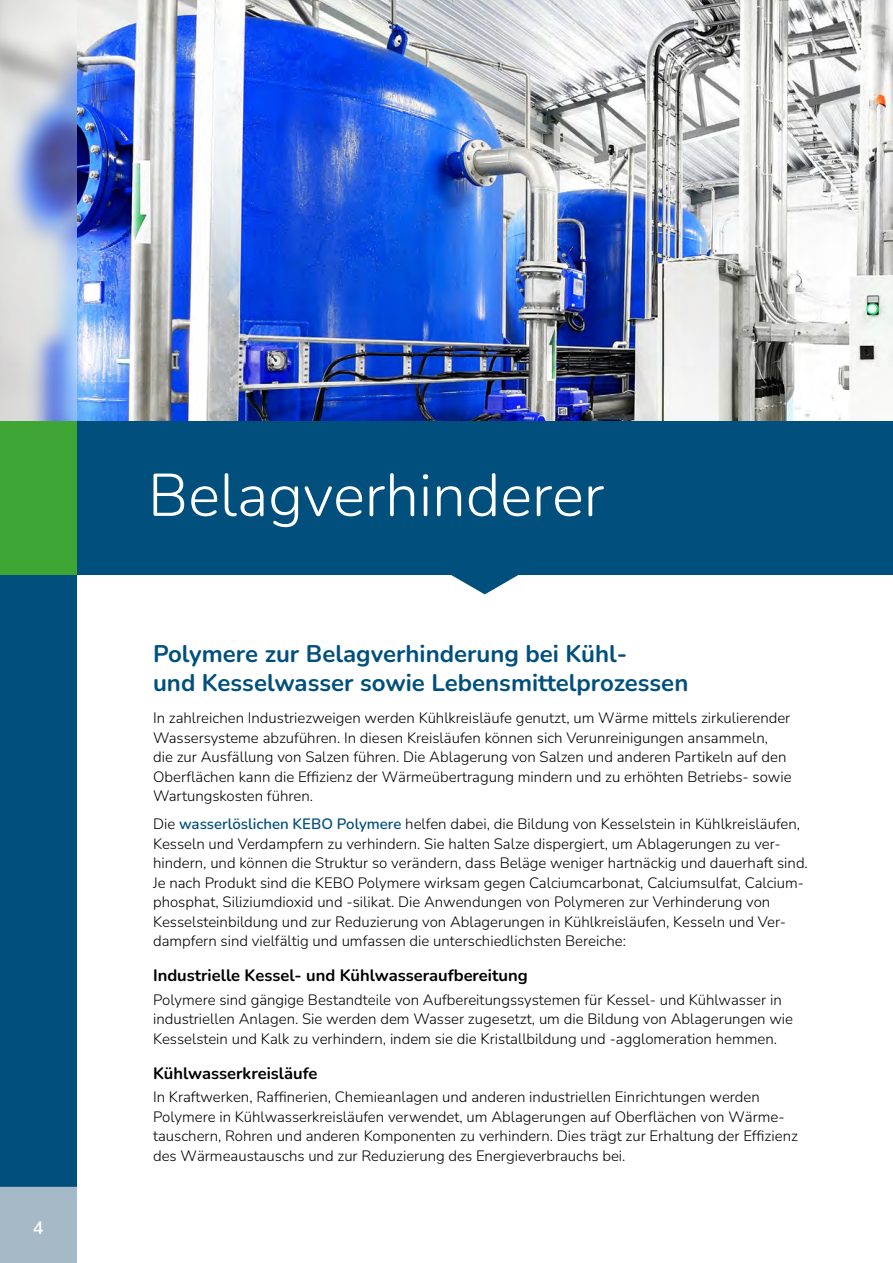
<style>
.page{position:relative;width:893px;height:1263px;background:#fff}
.page>*{position:absolute;margin:0;border:0;box-sizing:border-box;transform-origin:0 0}
.t1{font:300 60px "Nunito";color:#fff}
.t2{font:700 24px/28.8px "Nunito";color:#004f7c}
.t3{font:600 18px "Nunito";color:#fff}
.t4{font:700 16.5px "Nunito";color:#000}
.t5{font:300 15px/19.5px "Nunito";color:#000}
.s1{font-weight:600;color:#004f7c}
</style>
<div class="page">
<img style="left:77px;top:0;width:816px;height:421px">
<div style="left:0;top:421px;width:893px;height:153px;background:#004f7c"></div>
<div style="left:0;top:422px;width:77px;height:764px;background:#004f7c"></div>
<div style="left:0;top:1186px;width:77px;height:77px;background:#a5b9c7"></div>
<div style="left:0;top:421px;width:77px;height:153px;background:#3fa535"></div>
<svg style="left:450px;top:574px;width:70px;height:20px"></svg>
<img style="left:0;top:0;width:77px;height:421px">
<p class="t3" style="left:33px;top:1215px;width:12px">4</p>
<h1 class="t1" style="left:148px;top:453px;width:458px">Belagverhinderer</h1>
<h2 class="t2" style="left:153px;top:638px;width:537px">Polymere zur Belagverhinderung bei Kühl-<br>und Kesselwasser sowie Lebensmittelprozessen</h2>
<p class="t5" style="left:153px;top:708px;width:640px">In zahlreichen Industriezweigen werden Kühlkreisläufe genutzt, um Wärme mittels zirkulierender Wassersysteme abzuführen. In diesen Kreisläufen können sich Verunreinigungen ansammeln, die zur Ausfällung von Salzen führen. Die Ablagerung von Salzen und anderen Partikeln auf den Oberflächen kann die Effizienz der Wärmeübertragung mindern und zu erhöhten Betriebs- sowie Wartungskosten führen.</p>
<p class="t5" style="left:153px;top:814px;width:656px">Die <span class="s1">wasserlöslichen KEBO Polymere</span> helfen dabei, die Bildung von Kesselstein in Kühlkreisläufen, Kesseln und Verdampfern zu verhindern. Sie halten Salze dispergiert, um Ablagerungen zu ver&shy;hindern, und können die Struktur so verändern, dass Beläge weniger hartnäckig und dauerhaft sind.<br>Je nach Produkt sind die KEBO Polymere wirksam gegen Calciumcarbonat, Calciumsulfat, Calcium&shy;phosphat, Siliziumdioxid und -silikat. Die Anwendungen von Polymeren zur Verhinderung von Kesselsteinbildung und zur Reduzierung von Ablagerungen in Kühlkreisläufen, Kesseln und Ver&shy;dampfern sind vielfältig und umfassen die unterschiedlichsten Bereiche:</p>
<p class="t4" style="left:153px;top:963px;width:376px">Industrielle Kessel- und Kühlwasseraufbereitung</p>
<p class="t5" style="left:153px;top:989px;width:642px">Polymere sind gängige Bestandteile von Aufbereitungssystemen für Kessel- und Kühlwasser in industriellen Anlagen. Sie werden dem Wasser zugesetzt, um die Bildung von Ablagerungen wie<br>Kesselstein und Kalk zu verhindern, indem sie die Kristallbildung und -agglomeration hemmen.</p>
<p class="t4" style="left:153px;top:1061px;width:166px">Kühlwasserkreisläufe</p>
<p class="t5" style="left:153px;top:1087px;width:646px">In Kraftwerken, Raffinerien, Chemieanlagen und anderen industriellen Einrichtungen werden Polymere in Kühlwasserkreisläufen verwendet, um Ablagerungen auf Oberflächen von Wärme&shy;tauschern, Rohren und anderen Komponenten zu verhindern. Dies trägt zur Erhaltung der Effizienz des Wärmeaustauschs und zur Reduzierung des Energieverbrauchs bei.</p>
</div>
